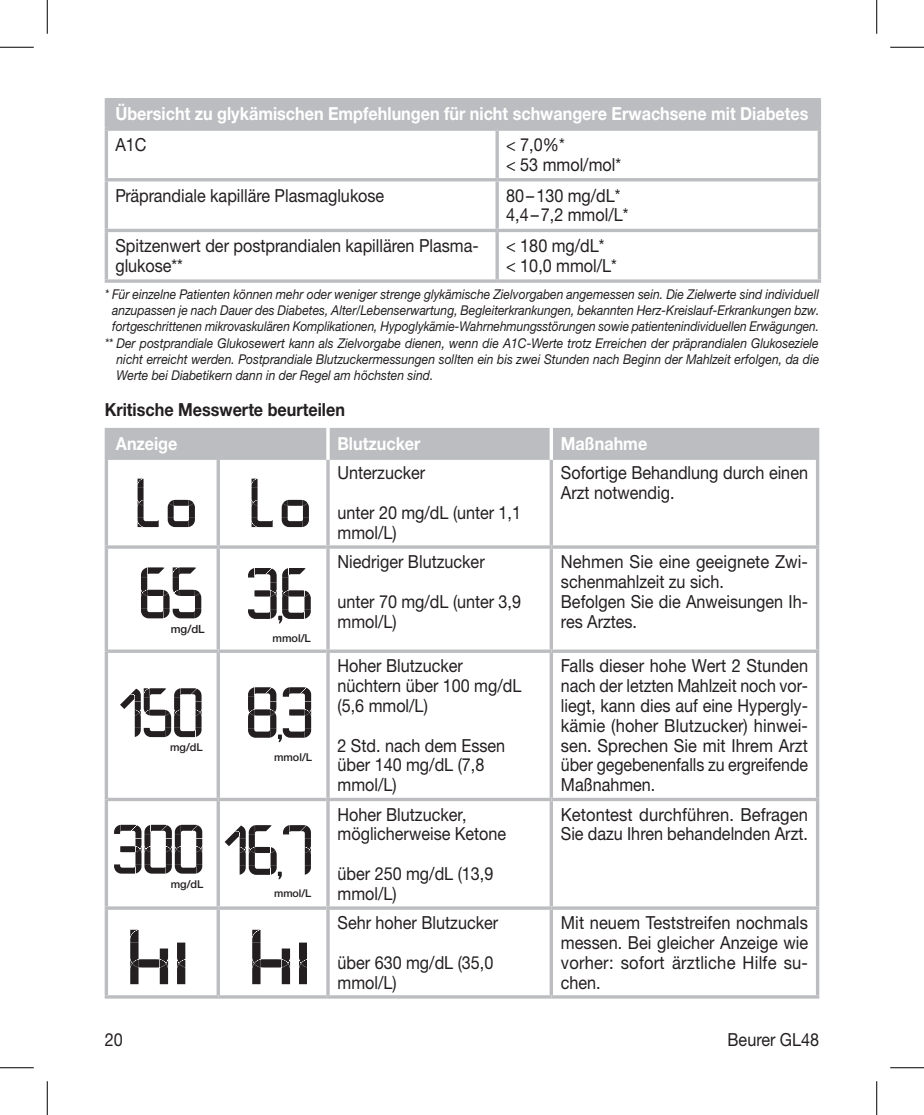
<style>
.page{position:relative;width:924px;height:1115px;background:#fff}
.page>*{position:absolute;margin:0;border:0;box-sizing:border-box;transform-origin:0 0}
.t1{font:69.75px "ST 17 seg";color:#231f20}
.t2{font:52.88px "ST 17 seg";color:#231f20}
.t3{font:52.43px "ST 17 seg";color:#231f20}
.t4{font:50.62px "ST 17 seg";color:#231f20}
.t5{font:50.18px "ST 17 seg";color:#231f20}
.t6{font:18px/19.8px "Helvetica Neue LTW1 G";color:#231f20;scale:.9 1}
.t7{font:18px/19.8px "Helvetica Neue LTW1 G";color:#231f20;text-align:justify;scale:.91 1}
.t8{font:18px/19.8px "Helvetica Neue LTW1 G";color:#231f20;scale:.92 1}
.t9{font:700 18px "Helvetica Neue LTW1 G";color:#fff;scale:.9 1}
.t10{font:700 18px "Helvetica Neue LTW1 G";color:#231f20;scale:.9 1}
.t11{font:italic 13.5px "Helvetica Neue LTW1 G";color:#231f20;scale:.9 1}
.t12{font:italic 13.5px "Helvetica Neue LTW1 G";color:#231f20;scale:.89 1}
.t13{font:500 11.25px "Helvetica Neue LTW1 G";color:#231f20}
.t14{font:500 10.8px "Helvetica Neue LTW1 G";color:#231f20}
.t15{font:500 10.58px "Helvetica Neue LTW1 G";color:#231f20}
.s1{font-size:51.52px}
</style>
<div class="page">
<div style="left:106px;top:98px;width:713px;height:31px;background:#bcbdc0"></div>
<hr style="left:105px;top:98px;width:3px;height:29px;background:#bcbdc0">
<hr style="left:105px;top:127px;width:392px;height:4px;background:#bcbdc0">
<hr style="left:105px;top:131px;width:3px;height:47px;background:#bcbdc0">
<hr style="left:497px;top:127px;width:324px;height:4px;background:#bcbdc0">
<svg style="left:495px;top:131px;width:4px;height:47px"></svg>
<svg style="left:817px;top:131px;width:4px;height:47px"></svg>
<hr style="left:105px;top:178px;width:392px;height:3px;background:#bcbdc0">
<hr style="left:105px;top:181px;width:3px;height:48px;background:#bcbdc0">
<hr style="left:497px;top:178px;width:324px;height:3px;background:#bcbdc0">
<svg style="left:495px;top:181px;width:4px;height:48px"></svg>
<svg style="left:817px;top:181px;width:4px;height:48px"></svg>
<hr style="left:105px;top:229px;width:392px;height:3px;background:#bcbdc0">
<hr style="left:105px;top:232px;width:3px;height:47px;background:#bcbdc0">
<hr style="left:497px;top:229px;width:324px;height:3px;background:#bcbdc0">
<svg style="left:495px;top:232px;width:4px;height:47px"></svg>
<svg style="left:817px;top:232px;width:4px;height:47px"></svg>
<svg style="left:105px;top:279px;width:392px;height:4px;background:#c5c6c9"></svg>
<svg style="left:497px;top:279px;width:324px;height:4px"></svg>
<hr style="left:817px;top:98px;width:4px;height:29px;background:#bcbdc0">
<div style="left:108px;top:428px;width:708px;height:32px;background:#bcbdc0"></div>
<hr style="left:105px;top:428px;width:3px;height:32px;background:#bcbdc0">
<svg style="left:326px;top:428px;width:4px;height:32px"></svg>
<svg style="left:549px;top:428px;width:4px;height:32px"></svg>
<hr style="left:816px;top:428px;width:3px;height:32px;background:#bcbdc0">
<svg style="left:216px;top:460px;width:4px;height:85px"></svg>
<hr style="left:326px;top:460px;width:4px;height:85px;background:#c6c6c9">
<hr style="left:105px;top:549px;width:3px;height:102px;background:#bcbdc0">
<svg style="left:216px;top:549px;width:4px;height:101px"></svg>
<hr style="left:326px;top:545px;width:225px;height:4px;background:#c8c9cb">
<svg style="left:326px;top:549px;width:4px;height:101px"></svg>
<hr style="left:105px;top:651px;width:3px;height:148px;background:#bcbdc0">
<svg style="left:216px;top:653px;width:4px;height:145px"></svg>
<svg style="left:326px;top:653px;width:4px;height:145px"></svg>
<hr style="left:105px;top:799px;width:3px;height:107px;background:#bcbdc0">
<svg style="left:216px;top:801px;width:4px;height:105px"></svg>
<hr style="left:326px;top:650px;width:225px;height:3px;background:#bcbdc0">
<hr style="left:326px;top:798px;width:225px;height:3px;background:#bcbdc0">
<svg style="left:326px;top:801px;width:4px;height:105px"></svg>
<svg style="left:326px;top:906px;width:225px;height:4px"></svg>
<hr style="left:326px;top:910px;width:4px;height:85px;background:#c6c6c9">
<hr style="left:326px;top:995px;width:225px;height:4px;background:#c8c9cb">
<svg style="left:549px;top:460px;width:4px;height:85px"></svg>
<hr style="left:816px;top:460px;width:3px;height:85px;background:#bcbdc0">
<hr style="left:551px;top:545px;width:268px;height:4px;background:#c8c9cb">
<svg style="left:549px;top:549px;width:4px;height:101px"></svg>
<hr style="left:816px;top:549px;width:3px;height:101px;background:#bcbdc0">
<hr style="left:551px;top:650px;width:268px;height:3px;background:#bcbdc0">
<hr style="left:816px;top:653px;width:3px;height:145px;background:#bcbdc0">
<svg style="left:549px;top:653px;width:4px;height:145px"></svg>
<hr style="left:551px;top:798px;width:268px;height:3px;background:#bcbdc0">
<svg style="left:549px;top:801px;width:4px;height:105px"></svg>
<hr style="left:816px;top:801px;width:3px;height:105px;background:#bcbdc0">
<svg style="left:551px;top:906px;width:268px;height:4px"></svg>
<svg style="left:549px;top:910px;width:4px;height:85px"></svg>
<hr style="left:816px;top:910px;width:3px;height:85px;background:#bcbdc0">
<hr style="left:551px;top:995px;width:268px;height:4px;background:#c8c9cb">
<svg style="left:105px;top:995px;width:113px;height:4px"></svg>
<hr style="left:218px;top:995px;width:108px;height:4px;background:#c8c9cb">
<hr style="left:105px;top:460px;width:3px;height:85px;background:#bcbdc0">
<svg style="left:105px;top:545px;width:113px;height:4px"></svg>
<svg style="left:218px;top:545px;width:108px;height:4px"></svg>
<hr style="left:108px;top:650px;width:110px;height:3px;background:#bcbdc0">
<hr style="left:218px;top:650px;width:108px;height:3px;background:#bcbdc0">
<hr style="left:108px;top:798px;width:110px;height:3px;background:#bcbdc0">
<svg style="left:105px;top:906px;width:113px;height:4px"></svg>
<hr style="left:218px;top:798px;width:108px;height:3px;background:#bcbdc0">
<hr style="left:105px;top:910px;width:3px;height:85px;background:#bcbdc0">
<svg style="left:216px;top:910px;width:4px;height:85px"></svg>
<svg style="left:218px;top:906px;width:108px;height:4px"></svg>
<svg style="left:278px;top:616px;width:4px;height:8px"></svg>
<svg style="left:278px;top:735px;width:4px;height:7px"></svg>
<svg style="left:278px;top:872px;width:4px;height:7px"></svg>
<hr style="left:0;top:47px;width:34px;height:1px;background:#000">
<hr style="left:890px;top:47px;width:34px;height:1px;background:#000">
<hr style="left:0;top:1067px;width:34px;height:1px;background:#000">
<hr style="left:890px;top:1067px;width:34px;height:1px;background:#000">
<hr style="left:47px;top:0;width:1px;height:34px;background:#000">
<hr style="left:47px;top:1081px;width:1px;height:34px;background:#000">
<hr style="left:876px;top:0;width:1px;height:34px;background:#000">
<hr style="left:876px;top:1081px;width:1px;height:34px;background:#000">
<h3 class="t9" style="left:115px;top:103px;width:771px">Übersicht zu glykämischen Empfehlungen für nicht schwangere Erwachsene mit Diabetes</h3>
<h3 class="t6" style="left:115px;top:135px;width:36px">A1C</h3>
<h3 class="t6" style="left:506px;top:135px;width:129px">&lt; 7,0%*<br>&lt; 53 mmol/mol*</h3>
<h3 class="t6" style="left:115px;top:185px;width:300px">Präprandiale kapilläre Plasmaglukose</h3>
<h3 class="t6" style="left:506px;top:185px;width:137px">80–130 mg/dL*<br>4,4–7,2 mmol/L*</h3>
<h3 class="t6" style="left:115px;top:236px;width:405px">Spitzenwert der postprandialen kapillären Plasma&shy;glukose**</h3>
<h3 class="t6" style="left:506px;top:236px;width:124px">&lt; 180 mg/dL* &lt; 10,0 mmol/L*</h3>
<p class="t11" style="left:105px;top:286px;width:795px">* Für einzelne Patienten können mehr oder weniger strenge glykämische Zielvorgaben angemessen sein. Die Zielwerte sind individuell</p>
<p class="t11" style="left:112px;top:302px;width:787px">anzupassen je nach Dauer des Diabetes, Alter/Lebenserwartung, Begleiterkrankungen, bekannten Herz-Kreislauf-Erkrankungen bzw.</p>
<p class="t12" style="left:112px;top:318px;width:795px">fortgeschrittenen mikrovaskulären Komplikationen, Hypoglykämie-Wahrnehmungsstörungen sowie patientenindividuellen Erwägungen.</p>
<p class="t11" style="left:105px;top:334px;width:795px">** Der postprandiale Glukosewert kann als Zielvorgabe dienen, wenn die A1C-Werte trotz Erreichen der präprandialen Glukoseziele</p>
<p class="t11" style="left:117px;top:351px;width:782px">nicht erreicht werden. Postprandiale Blutzuckermessungen sollten ein bis zwei Stunden nach Beginn der Mahlzeit erfolgen, da die</p>
<p class="t11" style="left:117px;top:367px;width:353px">Werte bei Diabetikern dann in der Regel am höchsten sind.</p>
<h3 class="t10" style="left:105px;top:398px;width:268px">Kritische Messwerte beurteilen</h3>
<h3 class="t9" style="left:116px;top:433px;width:70px">Anzeige</h3>
<h3 class="t9" style="left:337px;top:433px;width:94px">Blutzucker</h3>
<h3 class="t9" style="left:561px;top:433px;width:97px">Maßnahme</h3>
<h3 class="t5" style="left:137px;top:479px;width:176px">Lo Lo</h3>
<h3 class="t6" style="left:561px;top:463px;width:276px">Sofortige Behandlung durch einen<br>Arzt notwendig.</h3>
<h3 class="t6" style="left:337px;top:463px;width:99px">Unterzucker</h3>
<h3 class="t6" style="left:337px;top:503px;width:205px">unter 20 mg/dL (unter 1,1 mmol/L)</h3>
<h2 class="t2" style="left:140px;top:567px;width:65px">65</h2>
<p class="t13" style="left:171px;top:622px;width:36px">mg/dL</p>
<h3 class="t4" style="left:112px;top:688px;width:93px">150</h3>
<p class="t14" style="left:170px;top:741px;width:34px">mg/dL</p>
<h2 class="t2" style="left:247px;top:568px;width:67px">36</h2>
<p class="t14" style="left:272px;top:632px;width:40px">mmol/L</p>
<h3 class="t3" style="left:247px;top:687px;width:68px">83</h3>
<p class="t14" style="left:274px;top:750px;width:39px">mmol/L</p>
<h3 class="t4" style="left:113px;top:825px;width:201px">300 <span class="s1">167</span></h3>
<p class="t14" style="left:171px;top:877px;width:34px">mg/dL</p>
<p class="t15" style="left:274px;top:887px;width:39px">mmol/L</p>
<h1 class="t1" style="left:129px;top:930px;width:212px">H i H i</h1>
<h3 class="t6" style="left:337px;top:552px;width:165px">Niedriger Blutzucker</h3>
<h3 class="t6" style="left:337px;top:591px;width:205px">unter 70 mg/dL (unter 3,9 mmol/L)</h3>
<h3 class="t6" style="left:337px;top:656px;width:206px">Hoher Blutzucker nüchtern über 100 mg/dL (5,6 mmol/L)</h3>
<h3 class="t6" style="left:337px;top:735px;width:188px">2 Std. nach dem Essen über 140 mg/dL (7,8 mmol/L)</h3>
<h3 class="t6" style="left:337px;top:804px;width:189px">Hoher Blutzucker, möglicherweise Ketone</h3>
<h3 class="t6" style="left:337px;top:864px;width:175px">über 250 mg/dL (13,9 mmol/L)</h3>
<h3 class="t6" style="left:337px;top:903px;width:180px;line-height:39.6px">Sehr hoher Blutzucker über 630 mg/dL (35,0</h3>
<h3 class="t6" style="left:337px;top:972px;width:67px">mmol/L)</h3>
<h3 class="t8" style="left:561px;top:552px;width:270px">Nehmen Sie eine geeignete Zwi&shy;schenmahlzeit zu sich.<br>Befolgen Sie die Anweisungen Ih&shy;res Arztes.</h3>
<h3 class="t7" style="left:561px;top:656px;width:273px">Falls dieser hohe Wert 2 Stunden nach der letzten Mahlzeit noch vor&shy;liegt, kann dies auf eine Hypergly&shy;kämie (hoher Blutzucker) hinwei&shy;sen. Sprechen Sie mit Ihrem Arzt über gegebenenfalls zu ergreifende Maßnahmen.</h3>
<h3 class="t8" style="left:561px;top:804px;width:270px">Ketontest durchführen. Befragen<br>Sie dazu Ihren behandelnden Arzt.</h3>
<h3 class="t7" style="left:561px;top:913px;width:273px">Mit neuem Teststreifen nochmals messen. Bei gleicher Anzeige wie vorher: sofort ärztliche Hilfe su&shy;chen.</h3>
<h3 class="t6" style="left:105px;top:1029px;width:22px">20</h3>
<h3 class="t6" style="left:727px;top:1029px;width:103px">Beurer GL48</h3>
</div>
